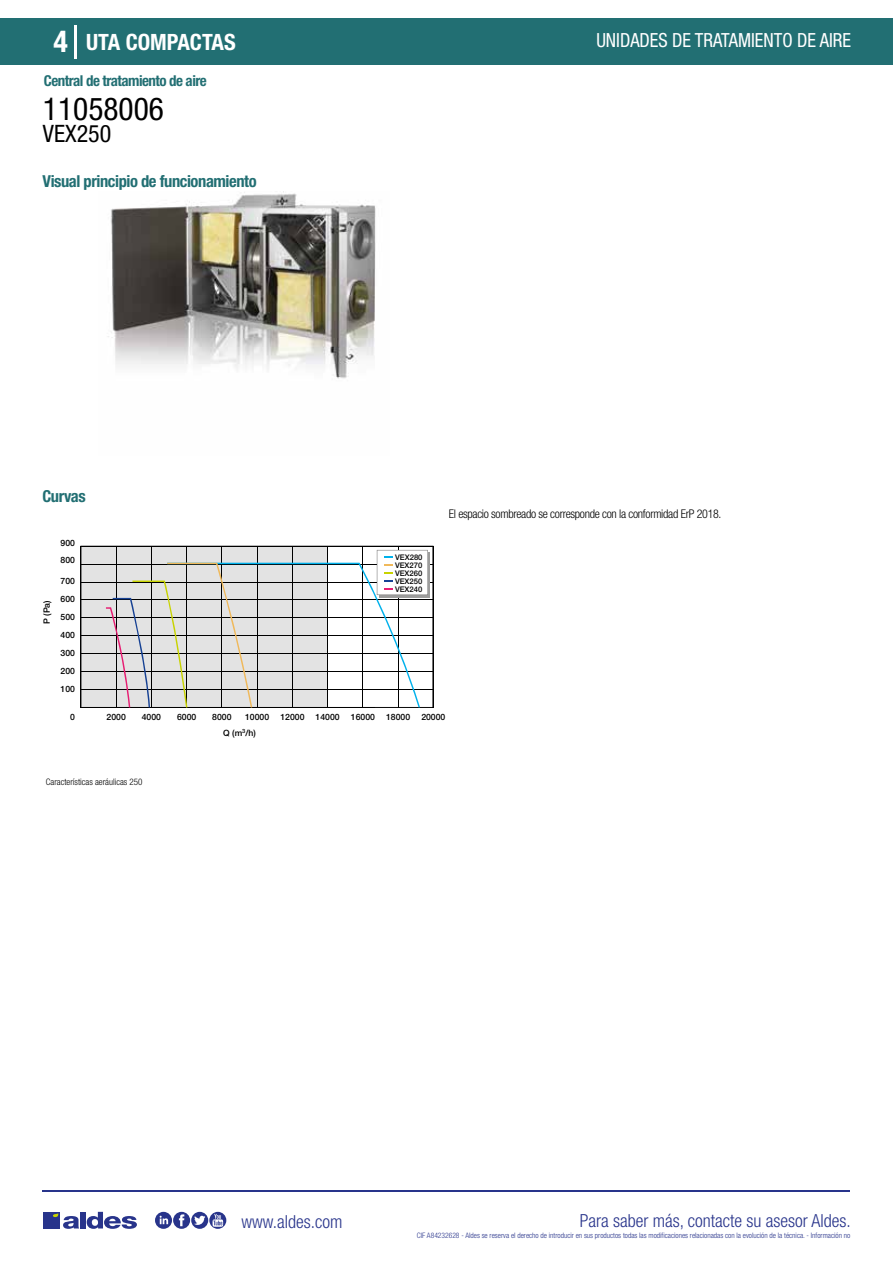
<style>
.page{position:relative;width:893px;height:1263px;background:#fff}
.page>*{position:absolute;margin:0;border:0;box-sizing:border-box;transform-origin:0 0}
.t1{font:condensed 31.5px "Helvetica Neue LT Std";color:#000}
.t2{font:700 condensed 30px "Helvetica Neue LT Std";color:#fff}
.t3{font:condensed 24px "Helvetica Neue LT Std";color:#000}
.t4{font:700 condensed 22.5px "Helvetica Neue LT Std";color:#fff}
.t5{font:condensed 19.5px "Helvetica Neue LT Std";color:#fff;scale:.95 1}
.t6{font:300 condensed 18px "Helvetica Neue";color:#28348b}
.t7{font:700 condensed 16.5px "Helvetica Neue LT Std";letter-spacing:-.025em;color:#226f73}
.t8{font:700 condensed 15px "Helvetica Neue LT Std";letter-spacing:-.035em;color:#226f73}
.t9{font:300 condensed 12px "Helvetica Neue LT Std";letter-spacing:-.025em;color:#000}
.t10{font:300 condensed 9px "Helvetica Neue";color:#000}
.t11{font:500 8.7px/18px "Helvetica Neue";color:#000;text-align:justify}
.t12{font:500 7.65px/8.1px "Helvetica Neue";color:#000}
.t13{font:300 condensed 7.5px "Helvetica Neue";color:#28348b}
</style>
<div class="page">
<div style="left:0;top:18px;width:893px;height:46px;background:#226f73"></div>
<hr style="left:74px;top:25px;width:2px;height:33px;background:#fff">
<hr style="left:43px;top:1190px;width:807px;height:1px;background:#28348b">
<svg style="left:155px;top:1212px;width:71px;height:17px"></svg>
<div style="left:43px;top:1212px;width:17px;height:16px;background:#28348b"></div>
<div style="left:80px;top:1212px;width:6px;height:16px;background:#28348b"></div>
<svg style="left:87px;top:1212px;width:50px;height:17px"></svg>
<svg style="left:53px;top:1213px;width:26px;height:16px"></svg>
<img style="left:108px;top:192px;width:268px;height:187px">
<hr style="left:433px;top:546px;width:1px;height:161px;background:#000">
<svg style="left:80px;top:546px;width:353px;height:162px;background:#c3c3c3"></svg>
<div style="left:379px;top:552px;width:51px;height:45px;background:#9d9d9c"></div>
<svg style="left:106px;top:550px;width:322px;height:158px"></svg>
<h2 class="t2" style="left:54px;top:24px;width:16px">4</h2>
<h3 class="t4" style="left:86px;top:28px;width:151px">UTA COMPACTAS</h3>
<h3 class="t5" style="left:596px;top:29px;width:270px">UNIDADES DE TRATAMIENTO DE AIRE</h3>
<h3 class="t8" style="left:44px;top:71px;width:164px">Central de tratamiento de aire</h3>
<h1 class="t1" style="left:43px;top:91px;width:122px">11058006</h1>
<h3 class="t3" style="left:43px;top:120px;width:70px">VEX250</h3>
<h3 class="t7" style="left:43px;top:171px;width:216px">Visual principio de funcionamiento</h3>
<h3 class="t7" style="left:43px;top:486px;width:45px">Curvas</h3>
<p class="t11" style="left:61px;top:534px;width:16px">900</p>
<p class="t11" style="left:61px;top:551px;width:16px">800</p>
<p class="t11" style="left:38px;top:624px;width:25px;rotate:-90deg">P (Pa)</p>
<p class="t11" style="left:61px;top:572px;width:16px">700</p>
<p class="t11" style="left:61px;top:590px;width:16px">600<br>500<br>400</p>
<p class="t11" style="left:61px;top:644px;width:16px">300</p>
<p class="t11" style="left:61px;top:662px;width:16px">200</p>
<p class="t11" style="left:61px;top:680px;width:16px">100</p>
<p class="t12" style="left:395px;top:553px;width:29px">VEX280</p>
<p class="t12" style="left:395px;top:561px;width:29px">VEX270</p>
<p class="t12" style="left:395px;top:569px;width:29px">VEX260</p>
<p class="t12" style="left:395px;top:577px;width:29px">VEX250<br>VEX240</p>
<h3 class="t9" style="left:449px;top:507px;width:274px">El espacio sombreado se corresponde con la conformidad ErP 2018.</h3>
<p class="t11" style="left:70px;top:708px;width:6px">0</p>
<p class="t11" style="left:107px;top:708px;width:21px">2000</p>
<p class="t11" style="left:142px;top:708px;width:21px">4000</p>
<p class="t11" style="left:177px;top:708px;width:21px">6000</p>
<p class="t11" style="left:212px;top:708px;width:21px">8000</p>
<p class="t11" style="left:245px;top:708px;width:26px">10000</p>
<p class="t11" style="left:280px;top:708px;width:26px">12000</p>
<p class="t11" style="left:316px;top:708px;width:26px">14000</p>
<p class="t11" style="left:351px;top:708px;width:26px">16000</p>
<p class="t11" style="left:386px;top:708px;width:26px">18000</p>
<p class="t11" style="left:421px;top:708px;width:26px">20000</p>
<p class="t10" style="left:46px;top:776px;width:98px">Características aeráulicas 250</p>
<p class="t11" style="left:223px;top:724px;width:34px">Q (m<sup>3</sup>/h)</p>
<h3 class="t6" style="left:241px;top:1211px;width:102px">www.aldes.com</h3>
<h3 class="t6" style="left:580px;top:1211px;width:272px">Para saber más, contacte su asesor Aldes.</h3>
<p class="t13" style="left:417px;top:1230px;width:435px">CIF A84232628 - Aldes se reserva el derecho de introducir en sus productos todas las modificaciones relacionadas con la evolución de la técnica. - Información no</p>
</div>
